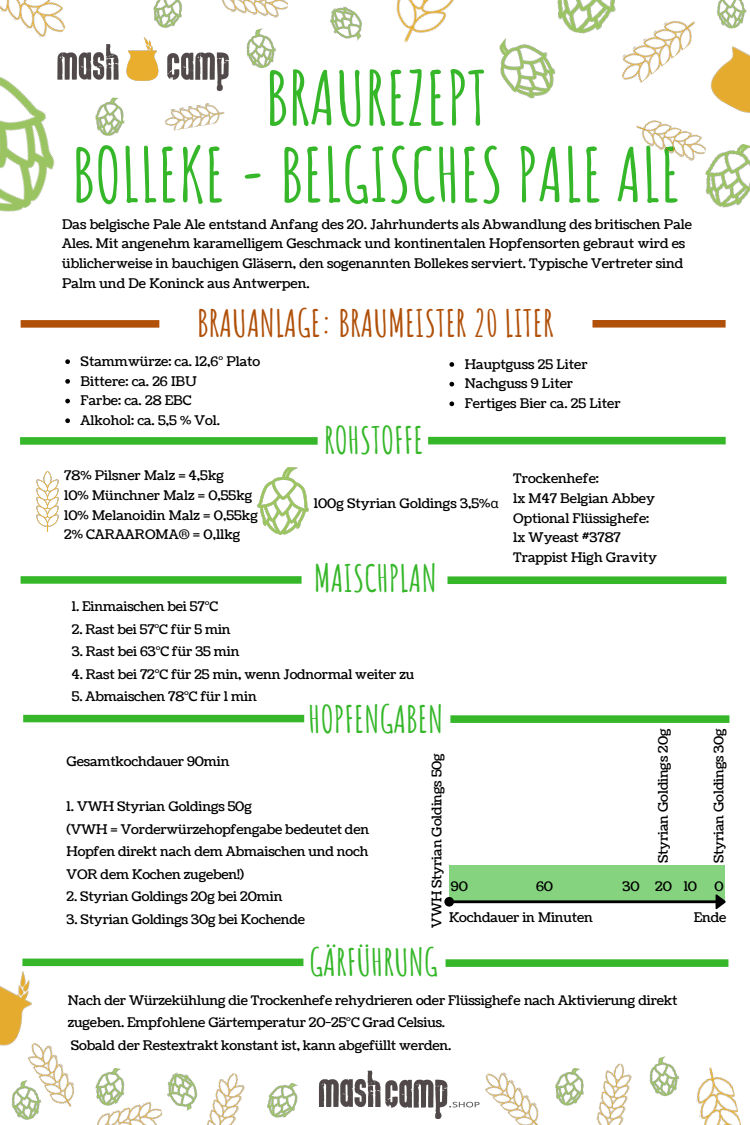
<style>
.page{position:relative;width:750px;height:1125px;background:#fff}
.page>*{position:absolute;margin:0;border:0;box-sizing:border-box;transform-origin:0 0}
.t1{font:700 73.75px "Amatic SC";color:#35b729}
.t2{font:700 36.88px "Amatic SC";color:#35b729}
.t3{font:700 36.88px "Amatic SC";color:#b05009}
.t4{font:13.25px "Coustard";letter-spacing:-.01em;color:#000}
.s1{font-family:"Noto Sans"}
</style>
<div class="page">
<svg style="left:20px;top:437px;width:298px;height:8px;background:#3fba34"></svg>
<div style="left:428px;top:437px;width:298px;height:7px;background:#35b729"></div>
<svg style="left:21px;top:576px;width:281px;height:8px;background:#41bb35"></svg>
<svg style="left:448px;top:576px;width:279px;height:8px;background:#40ba34"></svg>
<svg style="left:21px;top:320px;width:138px;height:8px"></svg>
<svg style="left:593px;top:320px;width:133px;height:8px"></svg>
<img style="left:258px;top:468px;width:51px;height:66px">
<svg style="left:94px;top:959px;width:209px;height:7px"></svg>
<svg style="left:446px;top:959px;width:282px;height:8px;background:#3fba34"></svg>
<div style="left:23px;top:715px;width:281px;height:7px;background:#35b729"></div>
<svg style="left:450px;top:715px;width:279px;height:8px;background:#3fba33"></svg>
<svg style="left:65px;top:359px;width:5px;height:5px"></svg>
<svg style="left:65px;top:379px;width:5px;height:5px"></svg>
<svg style="left:65px;top:399px;width:5px;height:4px"></svg>
<svg style="left:65px;top:418px;width:5px;height:5px"></svg>
<svg style="left:449px;top:362px;width:5px;height:5px"></svg>
<svg style="left:449px;top:382px;width:5px;height:4px"></svg>
<svg style="left:449px;top:401px;width:5px;height:5px"></svg>
<img style="left:499px;top:38px;width:57px;height:61px">
<img style="left:0;top:0;width:66px;height:29px">
<img style="left:710px;top:46px;width:40px;height:67px">
<img style="left:246px;top:28px;width:30px;height:41px">
<img style="left:549px;top:0;width:67px;height:39px">
<img style="left:0;top:29px;width:55px;height:183px">
<img style="left:612px;top:8px;width:83px;height:75px">
<img style="left:396px;top:0;width:58px;height:43px">
<img style="left:165px;top:103px;width:60px;height:28px">
<img style="left:636px;top:120px;width:64px;height:41px">
<img style="left:698px;top:136px;width:52px;height:72px">
<img style="left:95px;top:99px;width:30px;height:37px">
<img style="left:153px;top:0;width:29px;height:28px">
<img style="left:716px;top:0;width:31px;height:29px">
<img style="left:222px;top:0;width:66px;height:18px">
<img style="left:330px;top:6px;width:32px;height:35px">
<img style="left:11px;top:1086px;width:27px;height:34px">
<img style="left:97px;top:1101px;width:65px;height:24px">
<img style="left:319px;top:1071px;width:159px;height:48px">
<img style="left:478px;top:1072px;width:61px;height:53px">
<img style="left:696px;top:1067px;width:45px;height:58px">
<img style="left:267px;top:1083px;width:31px;height:35px">
<img style="left:555px;top:1068px;width:29px;height:38px">
<img style="left:649px;top:1056px;width:31px;height:41px">
<img style="left:23px;top:1086px;width:52px;height:27px">
<img style="left:95px;top:1068px;width:33px;height:40px">
<img style="left:160px;top:1072px;width:38px;height:43px">
<img style="left:596px;top:1063px;width:36px;height:62px">
<img style="left:206px;top:1073px;width:39px;height:52px">
<div style="left:449px;top:865px;width:276px;height:38px;background:#85d37e"></div>
<svg style="left:444px;top:894px;width:282px;height:15px"></svg>
<img style="left:37px;top:472px;width:21px;height:60px">
<img style="left:48px;top:29px;width:181px;height:70px">
<img style="left:0;top:958px;width:94px;height:128px">
<p class="t1" style="left:266px;top:50px;width:223px">BRAUREZEPT</p>
<p class="t1" style="left:72px;top:127px;width:610px">BOLLEKE - BELGISCHES PALE ALE</p>
<p class="t4" style="left:62px;top:215px;width:631px">Das belgische Pale Ale entstand Anfang des 20. Jahrhunderts als Abwandlung des britischen Pale</p>
<p class="t4" style="left:62px;top:235px;width:625px">Ales. Mit angenehm karamelligem Geschmack und kontinentalen Hopfensorten gebraut wird es</p>
<p class="t4" style="left:62px;top:254px;width:623px">üblicherweise in bauchigen Gläsern, den sogenannten Bollekes serviert. Typische Vertreter sind</p>
<p class="t4" style="left:62px;top:274px;width:249px">Palm und De Koninck aus Antwerpen.</p>
<p class="t3" style="left:197px;top:300px;width:358px">BRAUANLAGE: BRAUMEISTER 20 LITER</p>
<p class="t4" style="left:81px;top:352px;width:181px">Stammwürze: ca. 12,6° Plato</p>
<p class="t4" style="left:81px;top:372px;width:118px">Bittere: ca. 26 IBU</p>
<p class="t4" style="left:81px;top:392px;width:112px">Farbe: ca. 28 EBC</p>
<p class="t4" style="left:81px;top:411px;width:141px">Alkohol: ca. 5,5 % Vol.</p>
<p class="t4" style="left:64px;top:467px;width:161px">78% Pilsner Malz = 4,5kg</p>
<p class="t4" style="left:64px;top:487px;width:190px">10% Münchner Malz = 0,55kg</p>
<p class="t4" style="left:64px;top:506px;width:195px">10% Melanoidin Malz = 0,55kg</p>
<p class="t4" style="left:64px;top:526px;width:178px">2% CARAAROMA® = 0,11kg</p>
<p class="t2" style="left:324px;top:416px;width:101px">ROHSTOFFE</p>
<p class="t4" style="left:465px;top:355px;width:124px">Hauptguss 25 Liter</p>
<p class="t4" style="left:465px;top:375px;width:110px">Nachguss 9 Liter</p>
<p class="t4" style="left:465px;top:395px;width:157px">Fertiges Bier ca. 25 Liter</p>
<p class="t4" style="left:314px;top:494px;width:186px">100g Styrian Goldings 3,5%<span class="s1">α</span></p>
<p class="t2" style="left:314px;top:555px;width:124px">MAISCHPLAN</p>
<p class="t4" style="left:513px;top:470px;width:87px">Trockenhefe:</p>
<p class="t4" style="left:513px;top:489px;width:143px">1x M47 Belgian Abbey</p>
<p class="t4" style="left:513px;top:509px;width:138px">Optional Flüssighefe:</p>
<p class="t4" style="left:513px;top:529px;width:109px">1x Wyeast #3787</p>
<p class="t4" style="left:513px;top:548px;width:145px">Trappist High Gravity</p>
<p class="t4" style="left:72px;top:598px;width:148px">1. Einmaischen bei 57°C</p>
<p class="t4" style="left:72px;top:620px;width:160px">2. Rast bei 57°C für 5 min</p>
<p class="t4" style="left:72px;top:643px;width:169px">3. Rast bei 63°C für 35 min</p>
<p class="t4" style="left:72px;top:665px;width:344px">4. Rast bei 72°C für 25 min, wenn Jodnormal weiter zu</p>
<p class="t4" style="left:72px;top:688px;width:186px">5. Abmaischen 78°C für 1 min</p>
<p class="t2" style="left:309px;top:696px;width:136px">HOPFENGABEN</p>
<p class="t4" style="left:654px;top:863px;width:136px;rotate:-90deg">Styrian Goldings 20g</p>
<p class="t4" style="left:710px;top:863px;width:137px;rotate:-90deg">Styrian Goldings 30g</p>
<p class="t4" style="left:428px;top:928px;width:176px;rotate:-90deg">VWH Styrian Goldings 50g</p>
<p class="t4" style="left:67px;top:753px;width:164px">Gesamtkochdauer 90min</p>
<p class="t4" style="left:67px;top:798px;width:187px">1. VWH Styrian Goldings 50g</p>
<p class="t4" style="left:67px;top:820px;width:304px">(VWH = Vorderwürzehopfengabe bedeutet den</p>
<p class="t4" style="left:67px;top:843px;width:303px">Hopfen direkt nach dem Abmaischen und noch</p>
<p class="t4" style="left:67px;top:865px;width:179px">VOR dem Kochen zugeben!)</p>
<p class="t4" style="left:67px;top:888px;width:217px">2. Styrian Goldings 20g bei 20min</p>
<p class="t4" style="left:67px;top:910px;width:240px">3. Styrian Goldings 30g bei Kochende</p>
<p class="t4" style="left:451px;top:878px;width:18px">90</p>
<p class="t4" style="left:655px;top:877px;width:43px">20 10</p>
<p class="t4" style="left:714px;top:878px;width:11px">0</p>
<p class="t4" style="left:536px;top:878px;width:18px">60</p>
<p class="t4" style="left:622px;top:878px;width:19px">30</p>
<p class="t4" style="left:449px;top:909px;width:145px">Kochdauer in Minuten</p>
<p class="t4" style="left:694px;top:909px;width:34px">Ende</p>
<p class="t2" style="left:310px;top:938px;width:130px">GÄRFÜHRUNG</p>
<p class="t4" style="left:68px;top:991px;width:611px">Nach der Würzekühlung die Trockenhefe rehydrieren oder Flüssighefe nach Aktivierung direkt</p>
<p class="t4" style="left:68px;top:1014px;width:379px">zugeben. Empfohlene Gärtemperatur 20-25°C Grad Celsius.</p>
<p class="t4" style="left:71px;top:1036px;width:382px">Sobald der Restextrakt konstant ist, kann abgefüllt werden.</p>
</div>
